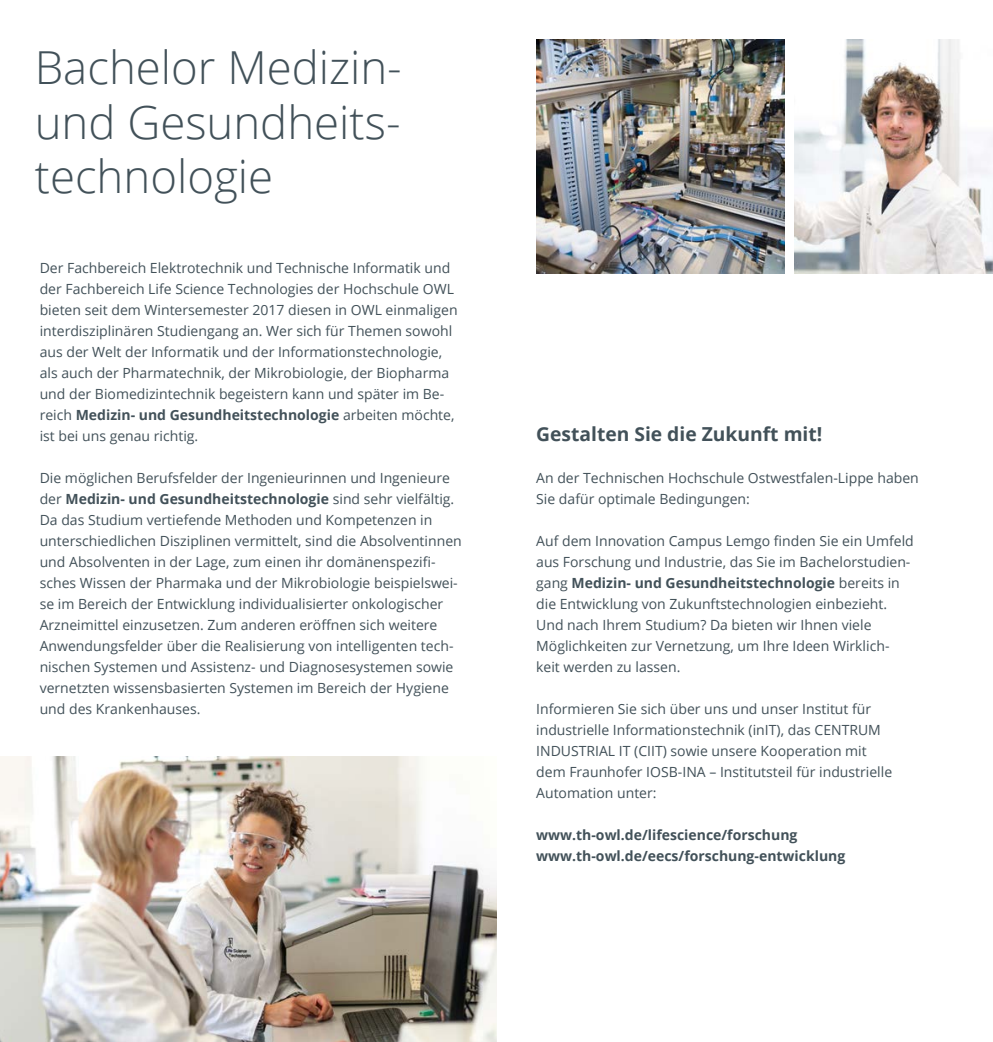
<style>
.page{position:relative;width:993px;height:1042px;background:#fff}
.page>*{position:absolute;margin:0;border:0;box-sizing:border-box;transform-origin:0 0}
.t1{font:300 45.5px/54.6px "Open Sans";color:#425159;text-align:justify}
.t2{font:700 19.25px "Open Sans";color:#425159}
.t3{font:14px/21px "Open Sans";color:#425159}
.t4{font:700 14px/21px "Open Sans";color:#425159}
.s1{font-weight:700}
</style>
<div class="page">
<img style="left:0;top:756px;width:496px;height:286px">
<img style="left:536px;top:40px;width:248px;height:233px">
<img style="left:794px;top:40px;width:198px;height:233px">
<h1 class="t1" style="left:35px;top:39px;width:368px">Bachelor Medizin&shy;und Gesundheits&shy;technologie</h1>
<p class="t3" style="left:40px;top:257px;width:419px">Der Fachbereich Elektrotechnik und Technische Informatik und der Fachbereich Life Science Technologies der Hochschule OWL bieten seit dem Wintersemester 2017 diesen in OWL einmaligen interdisziplinären Studiengang an. Wer sich für Themen sowohl aus der Welt der Informatik und der Informationstechnologie, als auch der Pharmatechnik, der Mikrobiologie, der Biopharma und der Biomedizintechnik begeistern kann und später im Be&shy;reich <span class="s1">Medizin- und Gesundheitstechnologie</span> arbeiten möchte, ist bei uns genau richtig.</p>
<p class="t3" style="left:40px;top:467px;width:423px">Die möglichen Berufsfelder der Ingenieurinnen und Ingenieure der <span class="s1">Medizin- und Gesundheitstechnologie</span> sind sehr vielfältig.<br>Da das Studium vertiefende Methoden und Kompetenzen in unterschiedlichen Disziplinen vermittelt, sind die Absolventinnen und Absolventen in der Lage, zum einen ihr domänenspezifi&shy;sches Wissen der Pharmaka und der Mikrobiologie beispielswei&shy;se im Bereich der Entwicklung individualisierter onkologischer Arzneimittel einzusetzen. Zum anderen eröffnen sich weitere Anwendungsfelder über die Realisierung von intelligenten tech&shy;nischen Systemen und Assistenz- und Diagnosesystemen sowie vernetzten wissensbasierten Systemen im Bereich der Hygiene und des Krankenhauses.</p>
<h2 class="t2" style="left:536px;top:420px;width:287px">Gestalten Sie die Zukunft mit!</h2>
<p class="t3" style="left:536px;top:467px;width:384px">An der Technischen Hochschule Ostwestfalen-Lippe haben<br>Sie dafür optimale Bedingungen:</p>
<p class="t3" style="left:536px;top:530px;width:379px">Auf dem Innovation Campus Lemgo finden Sie ein Umfeld aus Forschung und Industrie, das Sie im Bachelorstudien&shy;gang <span class="s1">Medizin- und Gesundheitstechnologie</span> bereits in die Entwicklung von Zukunftstechnologien einbezieht.<br>Und nach Ihrem Studium? Da bieten wir Ihnen viele Möglichkeiten zur Vernetzung, um Ihre Ideen Wirklich&shy;keit werden zu lassen.</p>
<p class="t3" style="left:536px;top:698px;width:357px">Informieren Sie sich über uns und unser Institut für industrielle Informationstechnik (inIT), das CENTRUM INDUSTRIAL IT (CIIT) sowie unsere Kooperation mit dem Fraunhofer IOSB-INA – Institutsteil für industrielle Automation unter:</p>
<p class="t4" style="left:536px;top:824px;width:310px">www.th-owl.de/lifescience/forschung www.th-owl.de/eecs/forschung-entwicklung</p>
</div>
